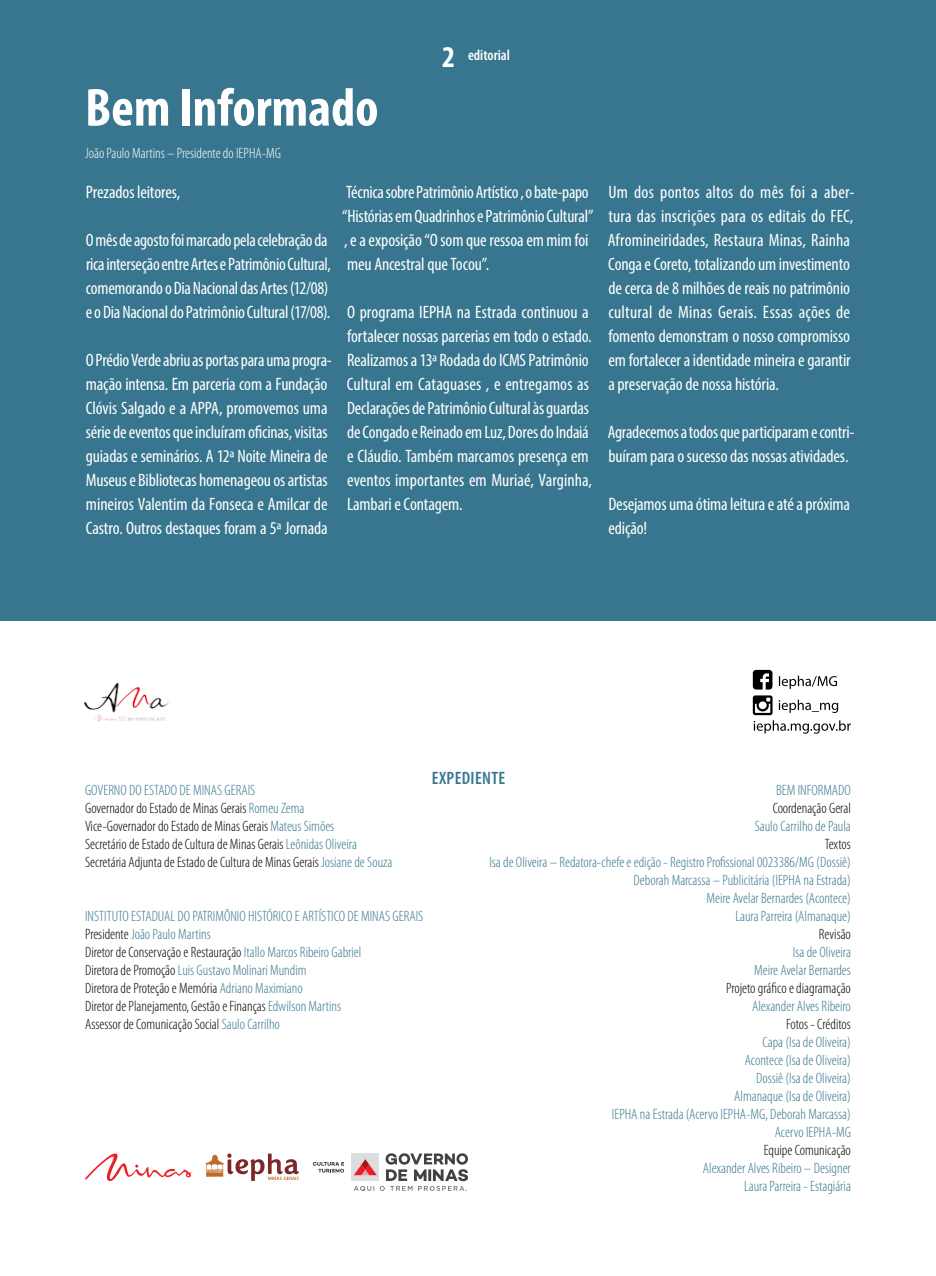
<style>
.page{position:relative;width:936px;height:1276px;background:#fff}
.page>*{position:absolute;margin:0;border:0;box-sizing:border-box;transform-origin:0 0}
.t1{font:700 condensed 54px "Myriad Pro";color:#fff}
.t2{font:condensed 18px/24px "Myriad Pro";letter-spacing:-.01em;color:#fff}
.t3{font:600 condensed 18px "Myriad Pro";letter-spacing:.02em;color:#37768e}
.t4{font:300 condensed 15px/18px "Myriad Pro";color:#37768e;text-align:right}
.t5{font:300 condensed 15px/18px "Myriad Pro";color:#000}
.t6{font:300 condensed 15px "Myriad Pro";color:#fff}
.t7{font:600 condensed 15px "Myriad Pro";color:#fff}
.s1{font-weight:700;font-size:30.3px}
.s2{color:#37768e}
.s3{color:#000}
</style>
<div class="page">
<div style="left:0;top:0;width:935px;height:621px;background:#37768e"></div>
<svg style="left:752px;top:670px;width:20px;height:19px"></svg>
<svg style="left:778px;top:675px;width:59px;height:14px"></svg>
<svg style="left:752px;top:695px;width:98px;height:38px"></svg>
<svg style="left:205px;top:1153px;width:94px;height:28px"></svg>
<svg style="left:313px;top:1162px;width:31px;height:10px"></svg>
<svg style="left:85px;top:1153px;width:106px;height:28px"></svg>
<div style="left:351px;top:1153px;width:28px;height:28px;background:#dcddde"></div>
<svg style="left:354px;top:1153px;width:114px;height:38px"></svg>
<img style="left:84px;top:682px;width:86px;height:39px">
<h1 class="t1" style="left:85px;top:74px;width:295px">Bem Informado</h1>
<p class="t6" style="left:85px;top:145px;width:197px">João Paulo Martins – Presidente do IEPHA-MG</p>
<p class="t7" style="left:442px;top:46px;width:69px"><span class="s1">2</span> EDITORIAL</p>
<p class="t2" style="left:86px;top:180px;width:96px">Prezados leitores,</p>
<p class="t2" style="left:86px;top:228px;width:246px">O mês de agosto foi marcado pela celebração da rica interseção entre Artes e Patrimônio Cultural, comemorando o Dia Nacional das Artes (12/08) e o Dia Nacional do Patrimônio Cultural (17/08).</p>
<p class="t2" style="left:86px;top:348px;width:247px">O Prédio Verde abriu as portas para uma progra&shy;mação intensa. Em parceria com a Fundação Clóvis Salgado e a APPA, promovemos uma série de eventos que incluíram oficinas, visitas guiadas e seminários. A 12ª Noite Mineira de Museus e Bibliotecas homenageou os artistas mineiros Valentim da Fonseca e Amilcar de Castro. Outros destaques foram a 5ª Jornada</p>
<p class="t2" style="left:342px;top:180px;width:253px">Técnica sobre Patrimônio Artístico , o bate-papo “Histórias em Quadrinhos e Patrimônio Cultural” , e a exposição “O som que ressoa em mim foi meu Ancestral que Tocou”.</p>
<p class="t2" style="left:347px;top:300px;width:247px">O programa IEPHA na Estrada continuou a fortalecer nossas parcerias em todo o estado.<br>Realizamos a 13ª Rodada do ICMS Patrimônio Cultural em Cataguases , e entregamos as Declarações de Patrimônio Cultural às guardas de Congado e Reinado em Luz, Dores do Indaiá e Cláudio. Também marcamos presença em eventos importantes em Muriaé, Varginha, Lambari e Contagem.</p>
<p class="t2" style="left:607px;top:180px;width:248px">Um dos pontos altos do mês foi a aber&shy;tura das inscrições para os editais do FEC, Afromineiridades, Restaura Minas, Rainha Conga e Coreto, totalizando um investimento de cerca de 8 milhões de reais no patrimônio cultural de Minas Gerais. Essas ações de fomento demonstram o nosso compromisso em fortalecer a identidade mineira e garantir a preservação de nossa história.</p>
<p class="t2" style="left:607px;top:420px;width:248px">Agradecemos a todos que participaram e contri&shy;buíram para o sucesso das nossas atividades.</p>
<p class="t2" style="left:608px;top:492px;width:243px">Desejamos uma ótima leitura e até a próxima edição!</p>
<p class="t5" style="left:85px;top:781px;width:309px"><span class="s2">GOVERNO DO ESTADO DE MINAS GERAIS<br></span>Governador do Estado de Minas Gerais <span class="s2">Romeu Zema<br></span>Vice-Governador do Estado de Minas Gerais <span class="s2">Mateus Simões<br></span>Secretário de Estado de Cultura de Minas Gerais <span class="s2">Leônidas Oliveira </span>Secretária Adjunta de Estado de Cultura de Minas Gerais <span class="s2">Josiane de Souza</span></p>
<p class="t4" style="left:85px;top:907px;width:340px;text-align:left">INSTITUTO ESTADUAL DO PATRIMÔNIO HISTÓRICO E ARTÍSTICO DE MINAS GERAIS <span class="s3">Presidente</span> João Paulo Martins<br><span class="s3">Diretor de Conservação e Restauração</span> Itallo Marcos Ribeiro Gabriel<br><span class="s3">Diretora de Promoção</span> Luis Gustavo Molinari Mundim<br><span class="s3">Diretora de Proteção e Memória</span> Adriano Maximiano<br><span class="s3">Diretor de Planejamento, Gestão e Finanças</span> Edwilson Martins<br><span class="s3">Assessor de Comunicação Social</span> Saulo Carrilho</p>
<p class="t3" style="left:432px;top:766px;width:75px">EXPEDIENTE</p>
<p class="t4" style="left:776px;top:781px;width:76px">BEM INFORMADO</p>
<p class="t5" style="left:772px;top:799px;width:80px">Coordenação Geral</p>
<p class="t4" style="left:754px;top:817px;width:98px">Saulo Carrilho de Paula</p>
<p class="t5" style="left:824px;top:835px;width:28px">Textos</p>
<p class="t4" style="left:489px;top:853px;width:363px">Isa de Oliveira – Redatora-chefe e edição - Registro Profissional 0023386/MG (Dossiê)<br>Deborah Marcassa – Publicitária (IEPHA na Estrada)<br>Meire Avelar Bernardes (Acontece)<br>Laura Parreira (Almanaque)</p>
<p class="t5" style="left:818px;top:925px;width:33px">Revisão</p>
<p class="t4" style="left:754px;top:943px;width:98px">Isa de Oliveira<br>Meire Avelar Bernardes</p>
<p class="t5" style="left:726px;top:979px;width:126px">Projeto gráfico e diagramação</p>
<p class="t4" style="left:752px;top:997px;width:100px">Alexander Alves Ribeiro</p>
<p class="t5" style="left:786px;top:1015px;width:66px">Fotos - Créditos</p>
<p class="t4" style="left:612px;top:1033px;width:240px">Capa (Isa de Oliveira)<br>Acontece (Isa de Oliveira)<br>Dossiê (Isa de Oliveira)<br>Almanaque (Isa de Oliveira)<br>IEPHA na Estrada (Acervo IEPHA-MG, Deborah Marcassa)<br>Acervo IEPHA-MG</p>
<p class="t5" style="left:763px;top:1141px;width:89px">Equipe Comunicação</p>
<p class="t4" style="left:702px;top:1159px;width:149px">Alexander Alves Ribeiro – Designer<br>Laura Parreira - Estagiária</p>
</div>
